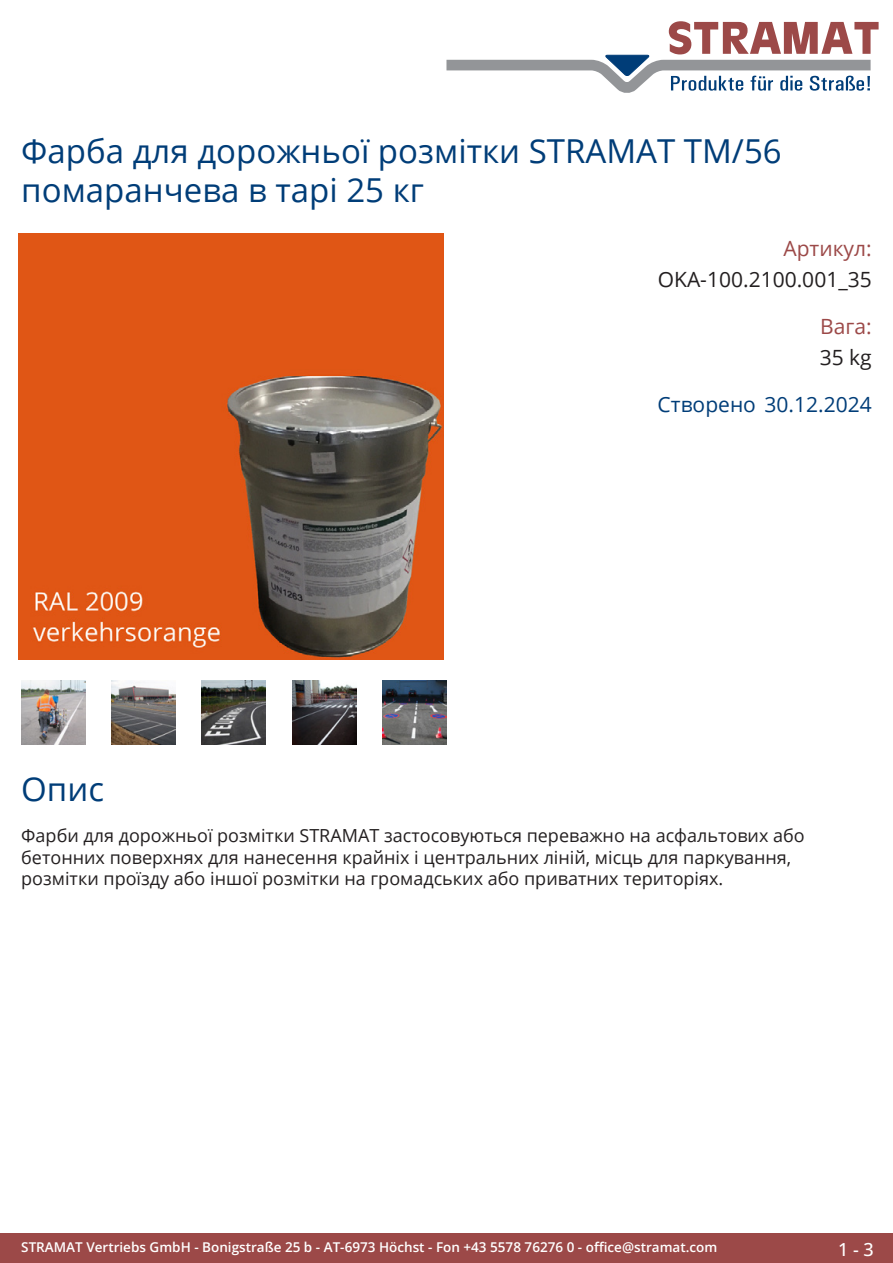
<style>
.page{position:relative;width:893px;height:1263px;background:#fff}
.page>*{position:absolute;margin:0;border:0;box-sizing:border-box;transform-origin:0 0}
.Produkttitel{font:33px/39.6px "Open Sans";color:#003d78}
.TechDaten_Inhalt{font:21px "Open Sans";color:#231f20}
.Erstellungsdatum{font:21px "Open Sans";color:#003d78}
.TechDaten_Überschrif{font:21px "Open Sans";color:#9c4948}
.Beschreibung_Text{font:18px/21.6px "Open Sans";color:#231f20}
.t1{font:500 18px "Open Sans";color:#fff}
.t2{font:600 13.5px "Open Sans";color:#fff}
</style>
<div class="page">
<div style="left:0;top:1233px;width:893px;height:30px;background:#9c4948"></div>
<svg style="left:446px;top:21px;width:433px;height:72px"></svg>
<img style="left:18px;top:234px;width:425px;height:425px">
<img style="left:21px;top:680px;width:64px;height:64px">
<img style="left:112px;top:680px;width:63px;height:64px">
<img style="left:202px;top:680px;width:64px;height:64px">
<img style="left:292px;top:680px;width:64px;height:64px">
<img style="left:383px;top:680px;width:63px;height:64px">
<p class="Produkttitel" style="left:21px;top:130px;width:762px">Фарба для дорожньої розмітки STRAMAT TM/56 помаранчева в тарі 25 кг</p>
<p class="TechDaten_Überschrif" style="left:783px;top:234px;width:90px">Артикул:</p>
<p class="TechDaten_Inhalt" style="left:658px;top:265px;width:216px">OKA-100.2100.001_35</p>
<p class="TechDaten_Überschrif" style="left:820px;top:312px;width:53px">Вага:</p>
<p class="TechDaten_Inhalt" style="left:820px;top:343px;width:54px">35 kg</p>
<p class="Erstellungsdatum" style="left:658px;top:390px;width:216px">Створено 30.12.2024</p>
<p class="Produkttitel" style="left:21px;top:768px;width:84px">Опис</p>
<p class="Beschreibung_Text" style="left:21px;top:824px;width:785px">Фарби для дорожньої розмітки STRAMAT застосовуються переважно на асфальтових або бетонних поверхнях для нанесення крайніх і центральних ліній, місць для паркування, розмітки проїзду або іншої розмітки на громадських або приватних територіях.</p>
<p class="t2" style="left:21px;top:1238px;width:698px">STRAMAT Vertriebs GmbH - Bonigstraße 25 b - AT-6973 Höchst - Fon +43 5578 76276 0 - office@stramat.com</p>
<p class="t1" style="left:838px;top:1237px;width:37px">1 - 3</p>
</div>
